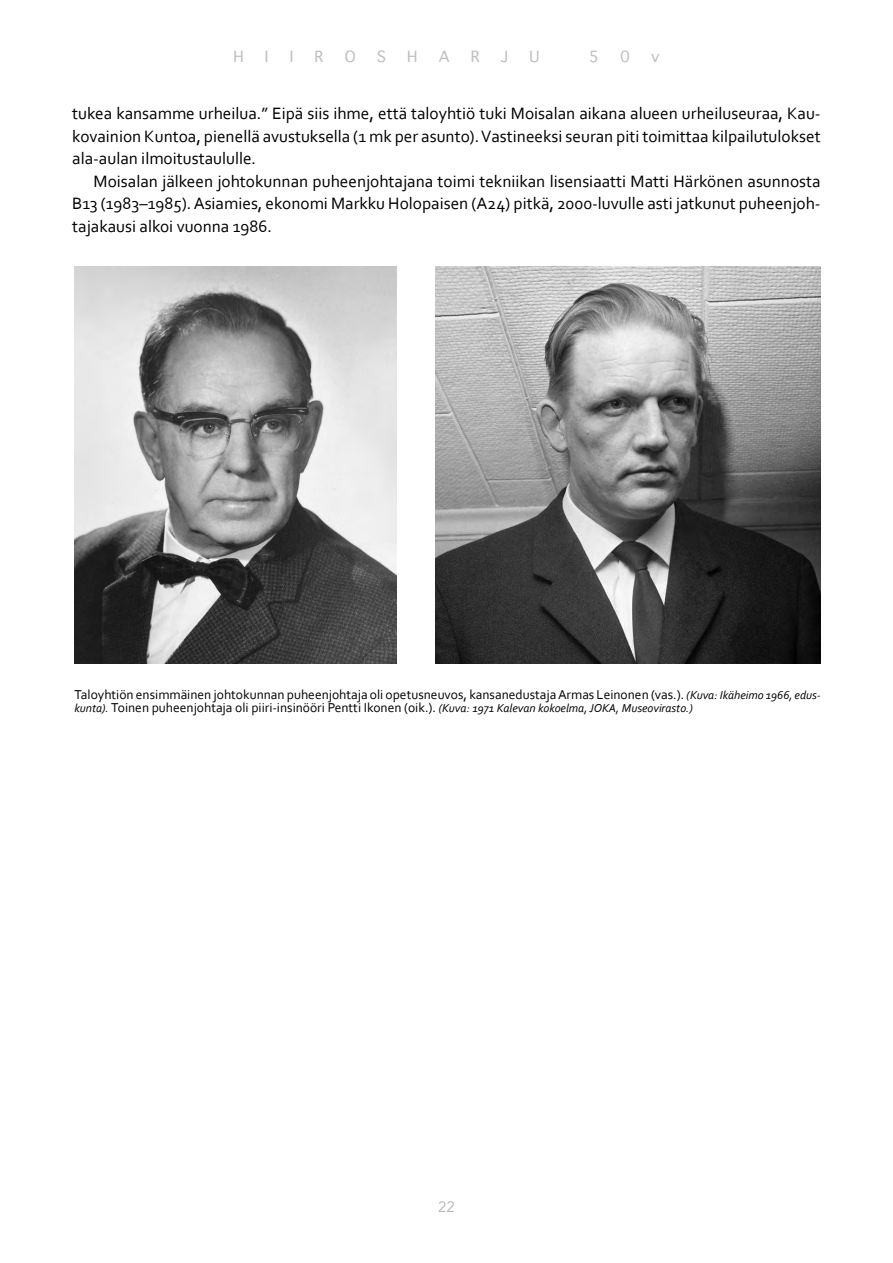
<style>
.page{position:relative;width:893px;height:1263px;background:#fff}
.page>*{position:absolute;margin:0;border:0;box-sizing:border-box;transform-origin:0 0}
.t1{font:17.25px/22.5px "Corbel";color:#000;text-align:justify}
.t2{font:15px "Avenir";color:#b1b4b6}
.t3{font:13.5px/13.5px "Corbel";color:#000}
.s1{font-style:italic;font-size:12px}
</style>
<div class="page">
<img style="left:74px;top:266px;width:323px;height:397px">
<img style="left:436px;top:266px;width:385px;height:397px">
<p class="t1" style="left:72px;top:102px;width:750px">tukea kansamme urheilua.” Eipä siis ihme, että taloyhtiö tuki Moisalan aikana alueen urheiluseuraa, Kau&shy;kovainion Kuntoa, pienellä avustuksella (1 mk per asunto). Vastineeksi seuran piti toimittaa kilpailutulokset ala-aulan ilmoitustaululle.</p>
<p class="t1" style="left:72px;top:169px;width:750px;text-indent:21px">Moisalan jälkeen johtokunnan puheenjohtajana toimi tekniikan lisensiaatti Matti Härkönen asunnosta B13 (1983–1985). Asiamies, ekonomi Markku Holopaisen (A24) pitkä, 2000-luvulle asti jatkunut puheenjoh&shy;tajakausi alkoi vuonna 1986.</p>
<p class="t3" style="left:74px;top:687px;width:748px">Taloyhtiön ensimmäinen johtokunnan puheenjohtaja oli opetusneuvos, kansanedustaja Armas Leinonen (vas.). <span class="s1">(Kuva: Ikäheimo 1966, edus&shy;kunta).</span> Toinen puheenjohtaja oli piiri-insinööri Pentti Ikonen (oik.). <span class="s1">(Kuva: 1971 Kalevan kokoelma, JOKA, Museovirasto.)</span></p>
<p class="t2" style="left:438px;top:1198px;width:18px">22</p>
</div>
